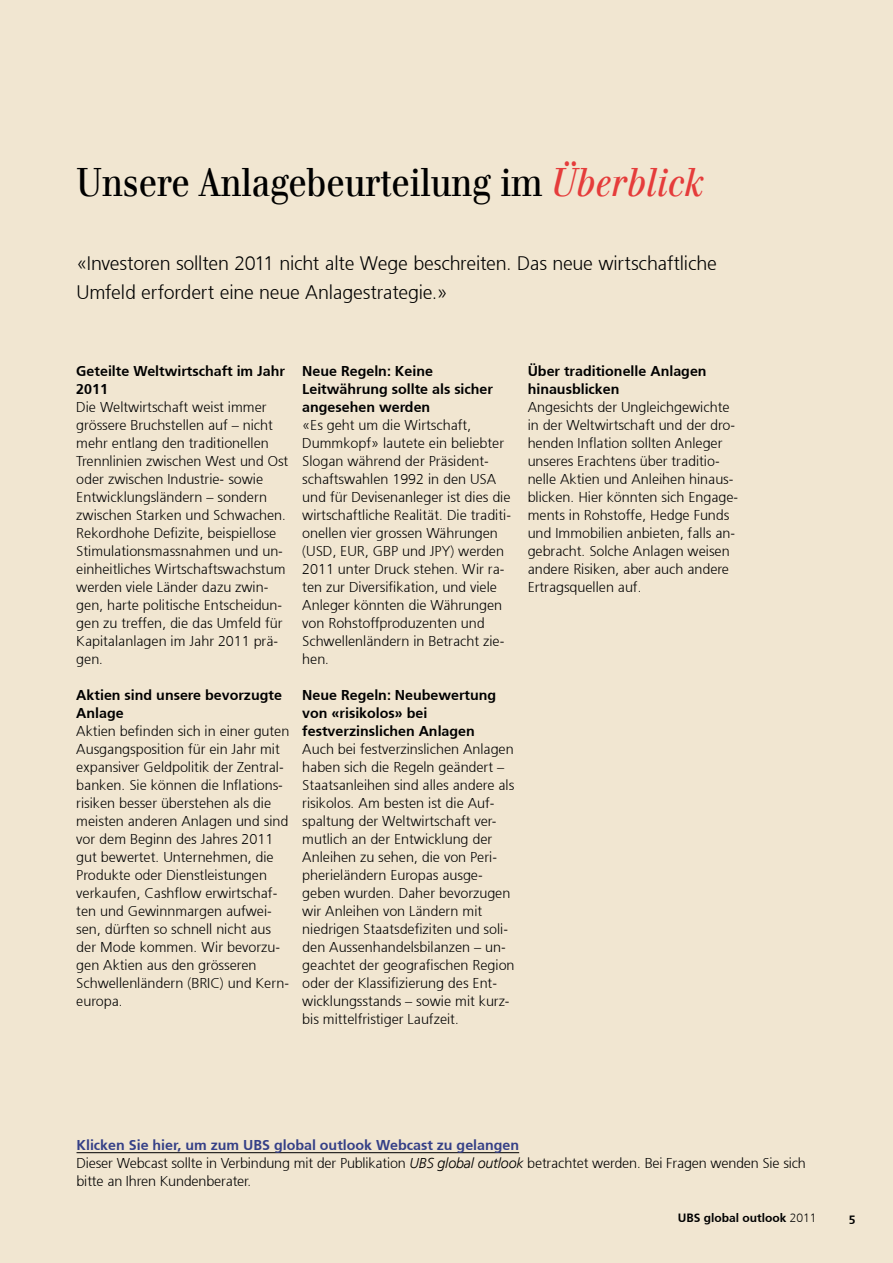
<style>
.page{position:relative;width:893px;height:1263px;background:#f1e6d1}
.page>*{position:absolute;margin:0;border:0;box-sizing:border-box;transform-origin:0 0}
.t1{font:39px "UBS Headline";color:#000}
.t2{font:300 19.5px/28.5px "Frutiger 45";letter-spacing:-.01em;color:#000}
.t3{font:300 14.25px/18px "Frutiger 45";color:#000}
.t4{font:300 14.25px/18px "Frutiger 45";color:#000}
.t5{font:300 12px "Frutiger 45";color:#000}
.s1{font-style:italic;color:#e53c3b}
.s2{color:#354087}
.s3{font-style:italic}
.s4{font-style:inherit}
</style>
<div class="page">
<hr style="left:77px;top:1152px;width:442px;height:1px;background:#000">
<h1 class="t1" style="left:77px;top:159px;width:629px">Unsere Anlagebeurteilung im <span class="s1">Überblick</span></h1>
<h2 class="t2" style="left:77px;top:249px;width:642px">«Investoren sollten 2011 nicht alte Wege beschreiten. Das neue wirtschaftliche<br>Umfeld erfordert eine neue Anlagestrategie. »</h2>
<p class="t4" style="left:76px;top:362px;width:210px">Geteilte Weltwirtschaft im Jahr<br>2011</p>
<p class="t3" style="left:76px;top:398px;width:213px">Die Weltwirtschaft weist immer grössere Bruchstellen auf – nicht mehr entlang den traditionellen<br>Trennlinien zwischen West und Ost oder zwischen Industrie- sowie<br>Entwicklungsländern – sondern zwischen Starken und Schwachen.<br>Rekordhohe Defizite, beispiellose<br>Stimulationsmassnahmen und un&shy;einheitliches Wirtschaftswachstum werden viele Länder dazu zwin&shy;gen, harte politische Entscheidun&shy;gen zu treffen, die das Umfeld für<br>Kapitalanlagen im Jahr 2011 prä&shy;gen.</p>
<p class="t4" style="left:76px;top:686px;width:207px">Aktien sind unsere bevorzugte<br>Anlage</p>
<p class="t3" style="left:76px;top:722px;width:215px">Aktien befinden sich in einer guten<br>Ausgangsposition für ein Jahr mit expansiver Geldpolitik der Zentral&shy;banken. Sie können die Inflations&shy;risiken besser überstehen als die meisten anderen Anlagen und sind vor dem Beginn des Jahres 2011 gut bewertet. Unternehmen, die<br>Produkte oder Dienstleistungen verkaufen, Cashflow erwirtschaf&shy;ten und Gewinnmargen aufwei&shy;sen, dürften so schnell nicht aus der Mode kommen. Wir bevorzu&shy;gen Aktien aus den grösseren<br>Schwellenländern (BRIC) und Kern&shy;europa.</p>
<p class="t4" style="left:302px;top:362px;width:192px">Neue Regeln: Keine<br>Leitwährung sollte als sicher angesehen werden</p>
<p class="t3" style="left:302px;top:416px;width:210px">«Es geht um die Wirtschaft,<br>Dummkopf» lautete ein beliebter<br>Slogan während der Präsident&shy;schaftswahlen 1992 in den USA und für Devisenanleger ist dies die wirtschaftliche Realität. Die traditi&shy;onellen vier grossen Währungen (USD, EUR, GBP und JPY) werden<br>2011 unter Druck stehen. Wir ra&shy;ten zur Diversifikation, und viele<br>Anleger könnten die Währungen von Rohstoffproduzenten und<br>Schwellenländern in Betracht zie&shy;hen.</p>
<p class="t4" style="left:302px;top:686px;width:195px">Neue Regeln: Neubewertung von «risikolos» bei festverzinslichen Anlagen</p>
<p class="t3" style="left:302px;top:740px;width:214px">Auch bei festverzinslichen Anlagen haben sich die Regeln geändert – Staatsanleihen sind alles andere als risikolos. Am besten ist die Auf&shy;spaltung der Weltwirtschaft ver&shy;mutlich an der Entwicklung der Anleihen zu sehen, die von Peri&shy;pherieländern Europas ausge&shy;geben wurden. Daher bevorzugen wir Anleihen von Ländern mit niedrigen Staatsdefiziten und soli&shy;den Aussenhandelsbilanzen – un&shy;geachtet der geografischen Region oder der Klassifizierung des Ent&shy;wicklungsstands – sowie mit kurz&shy;bis mittelfristiger Laufzeit.</p>
<p class="t4" style="left:528px;top:362px;width:180px">Über traditionelle Anlagen hinausblicken</p>
<p class="t3" style="left:528px;top:398px;width:212px">Angesichts der Ungleichgewichte in der Weltwirtschaft und der dro&shy;henden Inflation sollten Anleger unseres Erachtens über traditio&shy;nelle Aktien und Anleihen hinaus&shy;blicken. Hier könnten sich Engage&shy;ments in Rohstoffe, Hedge Funds und Immobilien anbieten, falls an&shy;gebracht. Solche Anlagen weisen andere Risiken, aber auch andere<br>Ertragsquellen auf.</p>
<p class="t3" style="left:77px;top:1136px;width:731px"><span class="s2">Klicken Sie hier, um zum UBS global outlook Webcast zu gelangen<br></span>Dieser Webcast sollte in Verbindung mit der Publikation <span class="s3">UBS global outlook</span> betrachtet werden. Bei Fragen wenden Sie sich bitte an Ihren Kundenberater.</p>
<p class="t5" style="left:678px;top:1211px;width:140px">UBS global outlook <span class="s4">2011</span></p>
<p class="t5" style="left:849px;top:1212px;width:8px">5</p>
</div>
